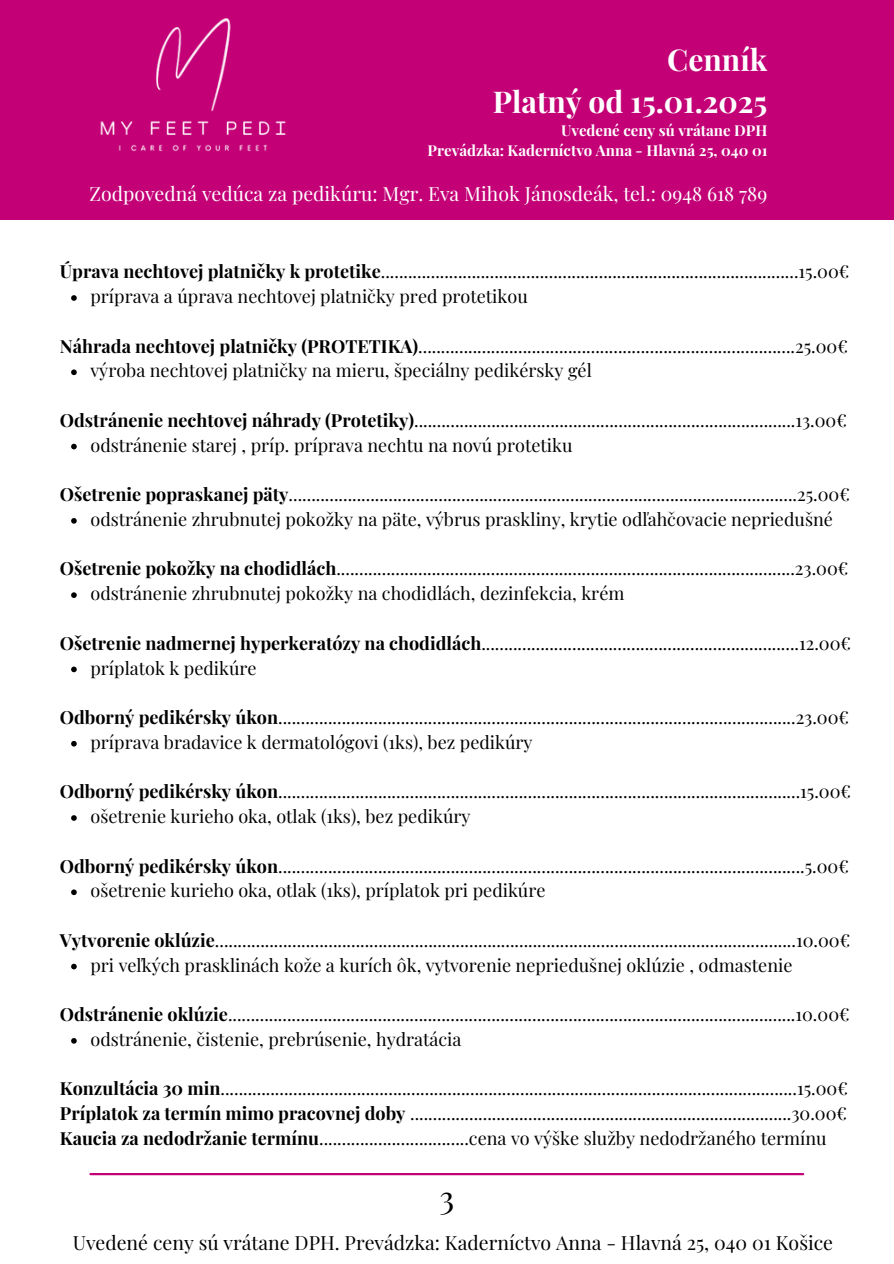
<style>
.page{position:relative;width:894px;height:1264px;background:#fff}
.page>*{position:absolute;margin:0;border:0;box-sizing:border-box;transform-origin:0 0}
.t1{font:33px "Playfair Display";color:#000}
.t2{font:700 30px "Playfair Display";color:#fff}
.t3{font:19.5px "Playfair Display";color:#000}
.t4{font:19.5px "Playfair Display";color:#fff}
.t5{font:18px/24.8px "Playfair Display";color:#000;text-align:justify}
.t6{font:700 15px "Playfair Display";color:#fff}
.s1{font-weight:700}
</style>
<div class="page">
<hr style="left:90px;top:1172px;width:712px;height:3px;background:#c30076">
<div style="left:0;top:0;width:893px;height:219px;background:#c30076"></div>
<img style="left:100px;top:19px;width:186px;height:133px">
<svg style="left:71px;top:295px;width:6px;height:6px"></svg>
<svg style="left:71px;top:369px;width:6px;height:6px"></svg>
<svg style="left:71px;top:444px;width:6px;height:5px"></svg>
<svg style="left:71px;top:518px;width:6px;height:5px"></svg>
<svg style="left:71px;top:592px;width:6px;height:6px"></svg>
<svg style="left:71px;top:666px;width:6px;height:6px"></svg>
<svg style="left:71px;top:741px;width:6px;height:5px"></svg>
<svg style="left:71px;top:815px;width:6px;height:5px"></svg>
<svg style="left:71px;top:889px;width:6px;height:6px"></svg>
<svg style="left:71px;top:963px;width:6px;height:6px"></svg>
<svg style="left:71px;top:1038px;width:6px;height:5px"></svg>
<p class="t2" style="left:667px;top:38px;width:102px">Cenník</p>
<p class="t2" style="left:493px;top:80px;width:276px">Platný od 15.01.2025</p>
<p class="t6" style="left:561px;top:120px;width:208px">Uvedené ceny sú vrátane DPH</p>
<h1 class="t6" style="left:427px;top:140px;width:341px">Prevádzka: Kaderníctvo Anna - Hlavná 25, 040 01</h1>
<h1 class="t4" style="left:89px;top:180px;width:679px">Zodpovedná vedúca za pedikúru: Mgr. Eva Mihok Jánosdeák, tel.: 0948 618 789</h1>
<p class="t5" style="left:60px;top:258px;width:790px"><span class="s1">Úprava nechtovej platničky k protetike</span>............................................................................................15.00€</p>
<h1 class="t5" style="left:90px;top:283px;width:438px">príprava a úprava nechtovej platničky pred protetikou</h1>
<p class="t5" style="left:60px;top:333px;width:789px"><span class="s1">Náhrada nechtovej platničky (PROTETIKA)</span>...................................................................................25.00€</p>
<h1 class="t5" style="left:90px;top:357px;width:502px">výroba nechtovej platničky na mieru, špeciálny pedikérsky gél</h1>
<p class="t5" style="left:60px;top:407px;width:788px"><span class="s1">Odstránenie nechtovej náhrady (Protetiky)</span>....................................................................................13.00€</p>
<h1 class="t5" style="left:90px;top:432px;width:483px">odstránenie starej , príp. príprava nechtu na novú protetiku</h1>
<p class="t5" style="left:60px;top:481px;width:791px"><span class="s1">Ošetrenie popraskanej päty</span>................................................................................................................25.00€</p>
<h1 class="t5" style="left:90px;top:506px;width:743px">odstránenie zhrubnutej pokožky na päte, výbrus praskliny, krytie odľahčovacie nepriedušné</h1>
<p class="t5" style="left:60px;top:555px;width:789px"><span class="s1">Ošetrenie pokožky na chodidlách</span>.....................................................................................................23.00€</p>
<h1 class="t5" style="left:90px;top:580px;width:535px">odstránenie zhrubnutej pokožky na chodidlách, dezinfekcia, krém</h1>
<p class="t5" style="left:60px;top:630px;width:792px"><span class="s1">Ošetrenie nadmernej hyperkeratózy na chodidlách</span>......................................................................12.00€</p>
<h1 class="t5" style="left:90px;top:654px;width:168px">príplatok k pedikúre</h1>
<p class="t5" style="left:60px;top:704px;width:790px"><span class="s1">Odborný pedikérsky úkon</span>..................................................................................................................23.00€</p>
<h1 class="t5" style="left:90px;top:729px;width:443px">príprava bradavice k dermatológovi (1ks), bez pedikúry</h1>
<p class="t5" style="left:60px;top:778px;width:792px"><span class="s1">Odborný pedikérsky úkon</span>...................................................................................................................15.00€</p>
<h1 class="t5" style="left:90px;top:803px;width:381px">ošetrenie kurieho oka, otlak (1ks), bez pedikúry</h1>
<p class="t5" style="left:60px;top:852px;width:790px"><span class="s1">Odborný pedikérsky úkon</span>....................................................................................................................5.00€</p>
<h1 class="t5" style="left:90px;top:877px;width:456px">ošetrenie kurieho oka, otlak (1ks), príplatok pri pedikúre</h1>
<p class="t5" style="left:60px;top:927px;width:791px"><span class="s1">Vytvorenie oklúzie</span>................................................................................................................................10.00€</p>
<h1 class="t5" style="left:90px;top:951px;width:703px">pri veľkých prasklinách kože a kurích ôk, vytvorenie nepriedušnej oklúzie , odmastenie</h1>
<p class="t5" style="left:60px;top:1001px;width:791px"><span class="s1">Odstránenie oklúzie</span>.............................................................................................................................10.00€</p>
<h1 class="t5" style="left:90px;top:1026px;width:372px">odstránenie, čistenie, prebrúsenie, hydratácia</h1>
<p class="t5" style="left:60px;top:1075px;width:789px"><span class="s1">Konzultácia 30 min</span>...............................................................................................................................15.00€ <span class="s1">Príplatok za termín mimo pracovnej doby</span> ....................................................................................30.00€ <span class="s1">Kaucia za nedodržanie termínu</span>.................................cena vo výške služby nedodržaného termínu</p>
<p class="t1" style="left:439px;top:1174px;width:16px">3</p>
<p class="t3" style="left:73px;top:1228px;width:761px">Uvedené ceny sú vrátane DPH. Prevádzka: Kaderníctvo Anna - Hlavná 25, 040 01 Košice</p>
</div>
